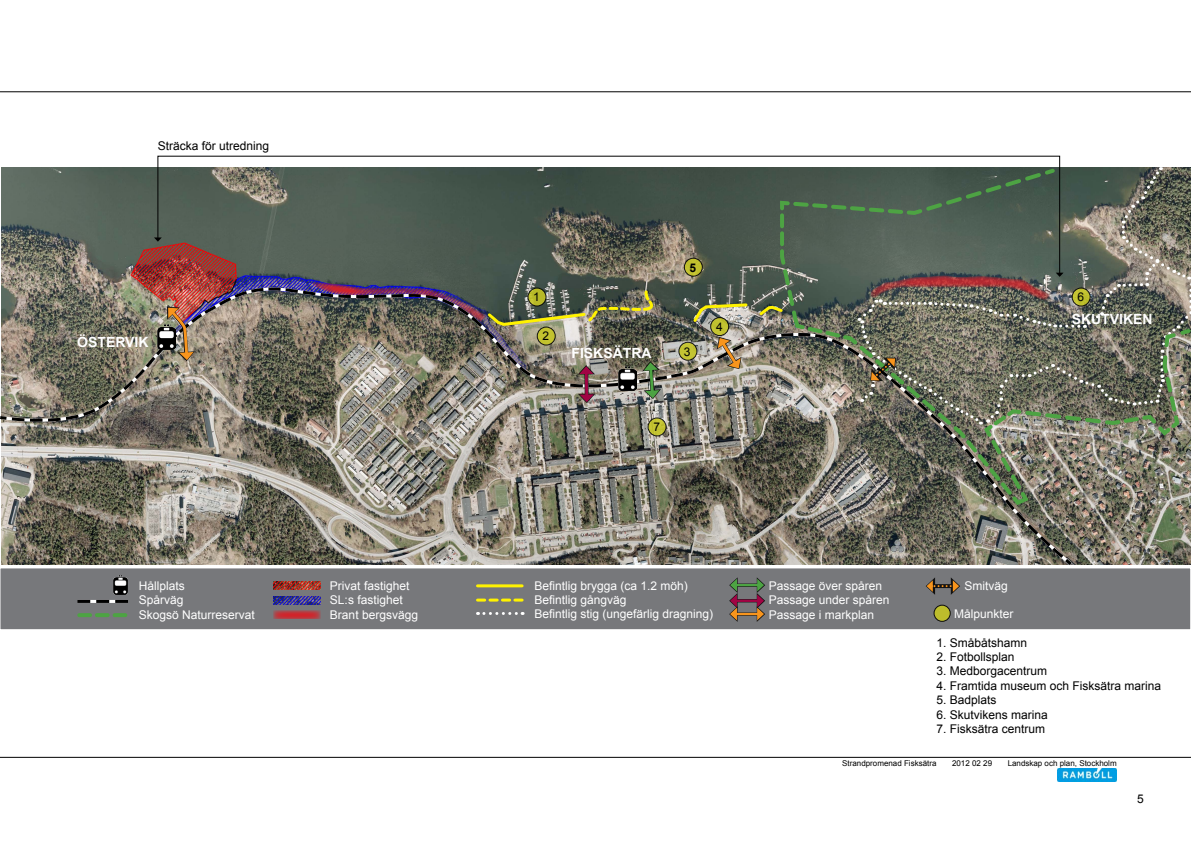
<style>
.page{position:relative;width:1191px;height:842px;background:#fff}
.page>*{position:absolute;margin:0;border:0;box-sizing:border-box;transform-origin:0 0}
.t1{font:700 14px "Arial";color:#fff}
.t2{font:12px/14.4px "Arial";color:#fff}
.t3{font:12px "Arial";color:#000}
.t4{font:700 12px "Arial";color:#000}
.t5{font:8px "Arial";color:#000}
</style>
<div class="page">
<hr style="left:0;top:757px;width:1191px;height:1px;background:#000">
<img style="left:1058px;top:769px;width:58px;height:12px">
<hr style="left:0;top:91px;width:1191px;height:1px;background:#000">
<img style="left:2px;top:168px;width:1189px;height:396px">
<div style="left:0;top:568px;width:1190px;height:62px;background:#77787b"></div>
<div style="left:0;top:567px;width:1191px;height:63px;border:1px solid #fff"></div>
<img style="left:0;top:286px;width:1073px;height:279px">
<img style="left:300px;top:281px;width:450px;height:122px">
<svg style="left:157px;top:155px;width:903px;height:119px;background:#686e66"></svg>
<svg style="left:154px;top:237px;width:8px;height:5px"></svg>
<hr style="left:477px;top:584px;width:45px;height:3px;background:#fff200">
<svg style="left:477px;top:599px;width:45px;height:3px"></svg>
<svg style="left:484px;top:612px;width:39px;height:3px"></svg>
<svg style="left:778px;top:166px;width:413px;height:342px;background:#8d8a7f"></svg>
<svg style="left:679px;top:342px;width:18px;height:18px"></svg>
<div style="left:678px;top:342px;width:19px;height:19px;border:1px solid #000;border-radius:50%"></div>
<svg style="left:710px;top:318px;width:18px;height:18px"></svg>
<div style="left:710px;top:317px;width:19px;height:19px;border:1px solid #000;border-radius:50%"></div>
<svg style="left:537px;top:327px;width:18px;height:18px"></svg>
<div style="left:537px;top:327px;width:19px;height:19px;border:1px solid #000;border-radius:50%"></div>
<svg style="left:528px;top:288px;width:18px;height:18px"></svg>
<div style="left:527px;top:288px;width:19px;height:19px;border:1px solid #000;border-radius:50%"></div>
<svg style="left:648px;top:418px;width:18px;height:18px"></svg>
<div style="left:647px;top:417px;width:19px;height:19px;border:1px solid #000;border-radius:50%"></div>
<svg style="left:684px;top:258px;width:18px;height:18px"></svg>
<div style="left:684px;top:258px;width:19px;height:19px;border:1px solid #000;border-radius:50%"></div>
<hr style="left:734px;top:599px;width:25px;height:3px;background:#000">
<hr style="left:735px;top:600px;width:24px;height:2px;background:#a10444">
<svg style="left:737px;top:612px;width:19px;height:4px"></svg>
<hr style="left:735px;top:613px;width:24px;height:2px;background:#f8951d">
<svg style="left:737px;top:583px;width:19px;height:4px"></svg>
<hr style="left:735px;top:584px;width:24px;height:2px;background:#4da343">
<svg style="left:756px;top:577px;width:9px;height:45px"></svg>
<svg style="left:729px;top:578px;width:8px;height:43px"></svg>
<img style="left:114px;top:576px;width:13px;height:18px">
<svg style="left:77px;top:600px;width:51px;height:3px"></svg>
<svg style="left:79px;top:613px;width:46px;height:4px"></svg>
<svg style="left:273px;top:610px;width:48px;height:9px"></svg>
<img style="left:95px;top:307px;width:112px;height:105px">
<svg style="left:934px;top:605px;width:16px;height:16px"></svg>
<div style="left:933px;top:605px;width:17px;height:17px;border:1px solid #000;border-radius:50%"></div>
<img style="left:757px;top:167px;width:434px;height:335px">
<svg style="left:926px;top:577px;width:34px;height:18px"></svg>
<img style="left:273px;top:582px;width:48px;height:8px">
<img style="left:273px;top:596px;width:48px;height:8px">
<p class="t3" style="left:158px;top:138px;width:113px">Sträcka för utredning</p>
<p class="t1" style="left:77px;top:333px;width:73px">ÖSTERVIK</p>
<p class="t2" style="left:139px;top:579px;width:118px">Hållplats<br>Spårväg<br>Skogsö Naturreservat</p>
<p class="t2" style="left:330px;top:579px;width:90px">Privat fastighet<br>SL:s fastighet<br>Brant bergsvägg</p>
<p class="t3" style="left:533px;top:289px;width:8px">1</p>
<p class="t3" style="left:542px;top:328px;width:8px">2</p>
<p class="t1" style="left:571px;top:344px;width:82px">FISKSÄTRA</p>
<p class="t4" style="left:689px;top:260px;width:8px">5</p>
<p class="t3" style="left:684px;top:344px;width:8px">3</p>
<p class="t3" style="left:716px;top:319px;width:8px">4</p>
<p class="t3" style="left:653px;top:419px;width:8px">7</p>
<p class="t3" style="left:1077px;top:289px;width:8px">6</p>
<p class="t1" style="left:1071px;top:310px;width:82px">SKUTVIKEN</p>
<p class="t2" style="left:534px;top:578px;width:180px">Befintlig brygga (ca 1.2 möh)<br>Befintlig gångväg<br>Befintlig stig (ungefärlig dragning)</p>
<p class="t2" style="left:768px;top:579px;width:122px">Passage över spåren<br>Passage under spåren<br>Passage i markplan</p>
<p class="t2" style="left:964px;top:579px;width:45px">Smitväg</p>
<p class="t2" style="left:954px;top:607px;width:61px">Målpunkter</p>
<p class="t3" style="left:936px;top:634px;width:92px">1. Småbåtshamn</p>
<p class="t3" style="left:936px;top:649px;width:80px">2. Fotbollsplan</p>
<p class="t3" style="left:936px;top:663px;width:112px">3. Medborgacentrum</p>
<p class="t3" style="left:936px;top:678px;width:226px">4. Framtida museum och Fisksätra marina</p>
<p class="t3" style="left:936px;top:692px;width:62px">5. Badplats</p>
<p class="t3" style="left:936px;top:706px;width:113px">6. Skutvikens marina</p>
<p class="t3" style="left:936px;top:721px;width:110px">7. Fisksätra centrum</p>
<p class="t5" style="left:842px;top:758px;width:96px">Strandpromenad Fisksätra</p>
<p class="t5" style="left:952px;top:758px;width:42px">2012 02 29</p>
<p class="t5" style="left:1007px;top:758px;width:110px">Landskap och plan, Stockholm</p>
<p class="t3" style="left:1137px;top:790px;width:8px">5</p>
</div>
